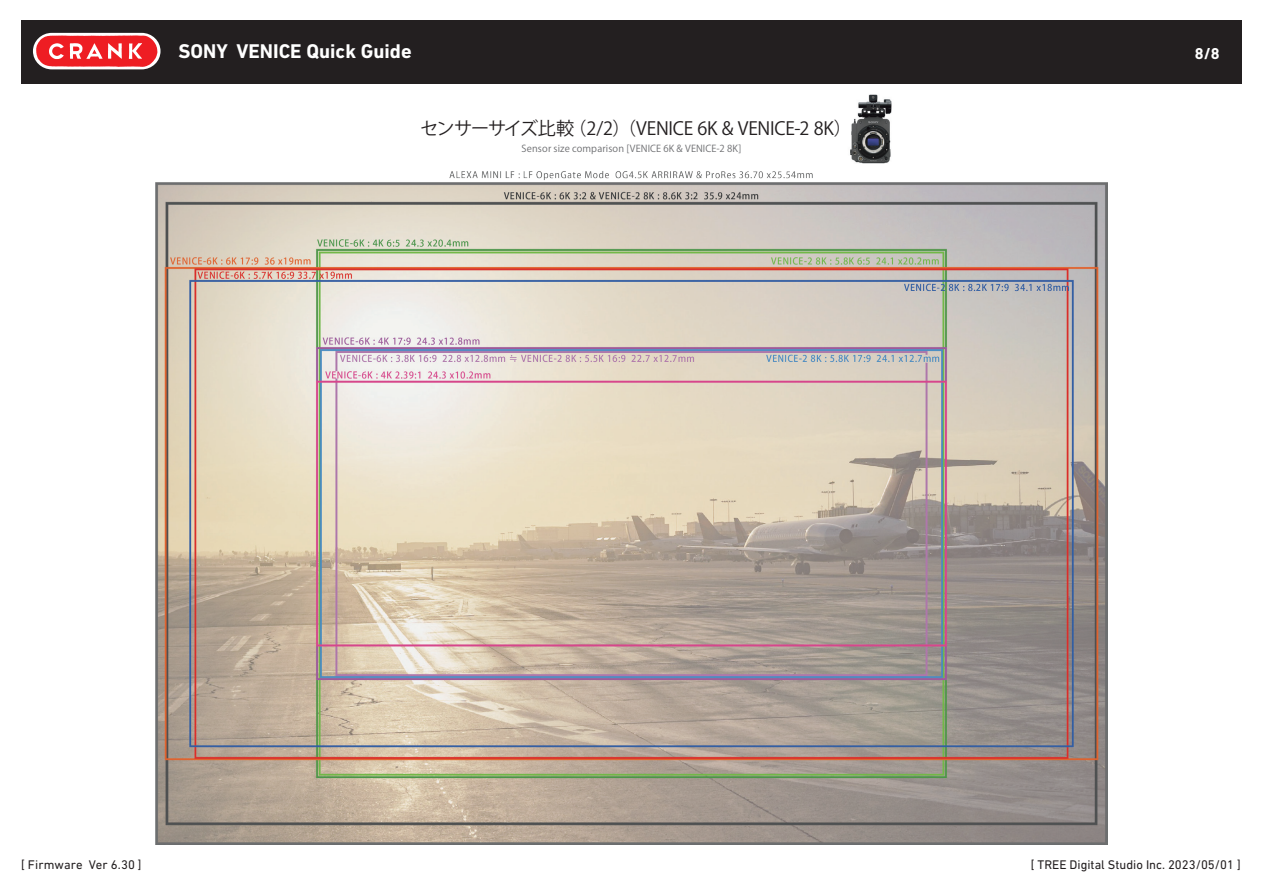
<style>
.page{position:relative;width:1263px;height:893px;background:#fff}
.page>*{position:absolute;margin:0;border:0;box-sizing:border-box;transform-origin:0 0}
.t1{font:700 20.25px "DIN Next LT Pro";color:#fff}
.t2{font:18px "Koz Go Pro";letter-spacing:-.02em;color:#231f20}
.t3{font:700 15.9px "DIN Next LT Pro";color:#fff}
.t4{font:12.75px "DIN Next LT Pro";color:#231f20}
.t5{font:9.6px "Koz Go Pro";letter-spacing:.015em;color:#6c6d70}
</style>
<div class="page">
<div style="left:21px;top:20px;width:1221px;height:64px;background:#231f20"></div>
<svg style="left:33px;top:33px;width:128px;height:36px;background:#e55e62"></svg>
<img style="left:156px;top:171px;width:951px;height:673px">
<img style="left:850px;top:94px;width:42px;height:70px">
<h1 class="t1" style="left:179px;top:40px;width:235px">SONY VENICE Quick Guide</h1>
<h2 class="t2" style="left:420px;top:117px;width:433px">センサーサイズ比較（2/2）（VENICE 6K &amp; VENICE-2 8K）</h2>
<p class="t5" style="left:522px;top:142px;width:221px">Sensor size comparison [VENICE 6K &amp; VENICE-2 8K]</p>
<p class="t3" style="left:1195px;top:44px;width:26px">8/8</p>
<p class="t4" style="left:21px;top:857px;width:122px">[ Firmware Ver 6.30 ]</p>
<p class="t4" style="left:1031px;top:857px;width:211px">[ TREE Digital Studio Inc. 2023/05/01 ]</p>
</div>
